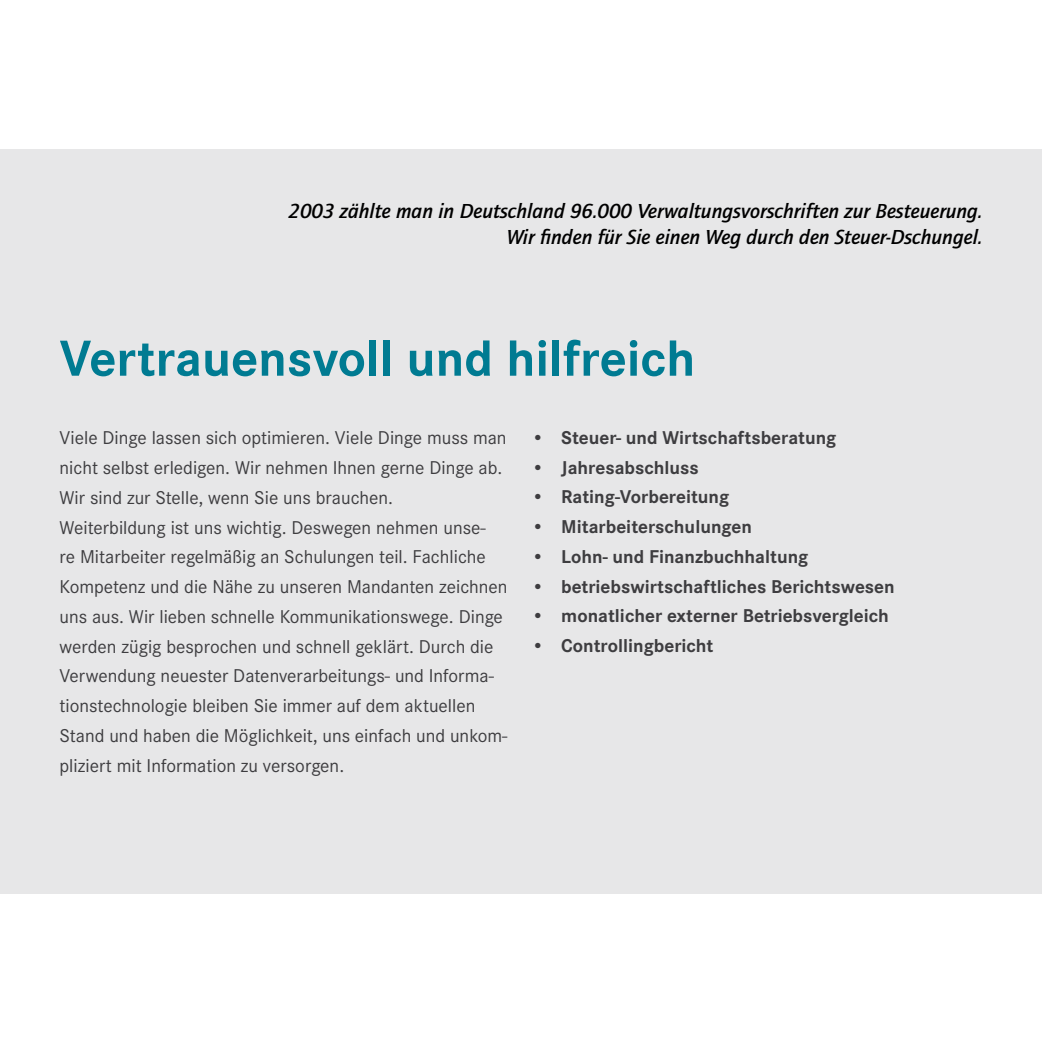
<style>
.page{position:relative;width:1042px;height:1042px;background:#fff}
.page>*{position:absolute;margin:0;border:0;box-sizing:border-box;transform-origin:0 0}
.t1{font:700 52.5px "Corporate S";color:#007b92}
.t2{font:italic 500 21px/25.2px "Quay Sans ITC Std";color:#000;text-align:right}
.t3{font:19.25px/29.8px "Corporate S";color:#3e3d40}
.t4{font:700 19.25px "Corporate S";color:#3e3d40}
</style>
<div class="page">
<div style="left:0;top:149px;width:1042px;height:744px;background:#e7e7e8"></div>
<p class="t2" style="left:289px;top:199px;width:695px">2003 zählte man in Deutschland 96.000 Verwaltungsvorschriften zur Besteuerung.<br>Wir finden für Sie einen Weg durch den Steuer-Dschungel.</p>
<h1 class="t1" style="left:60px;top:328px;width:637px">Vertrauensvoll und hilfreich</h1>
<p class="t3" style="left:60px;top:423px;width:450px">Viele Dinge lassen sich optimieren. Viele Dinge muss man nicht selbst erledigen. Wir nehmen Ihnen gerne Dinge ab.<br>Wir sind zur Stelle, wenn Sie uns brauchen.<br>Weiterbildung ist uns wichtig. Deswegen nehmen unse-<br>re Mitarbeiter regelmäßig an Schulungen teil. Fachliche Kompetenz und die Nähe zu unseren Mandanten zeichnen uns aus. Wir lieben schnelle Kommunikationswege. Dinge werden zügig besprochen und schnell geklärt. Durch die Verwendung neuester Datenverarbeitungs- und Informa&shy;tionstechnologie bleiben Sie immer auf dem aktuellen Stand und haben die Möglichkeit, uns einfach und unkom&shy;pliziert mit Information zu versorgen.</p>
<p class="t4" style="left:531px;top:426px;width:306px">• Steuer- und Wirtschaftsberatung</p>
<p class="t4" style="left:531px;top:456px;width:169px">• Jahresabschluss</p>
<p class="t4" style="left:531px;top:486px;width:199px">• Rating-Vorbereitung</p>
<p class="t4" style="left:531px;top:516px;width:222px">• Mitarbeiterschulungen</p>
<p class="t4" style="left:531px;top:545px;width:278px">• Lohn- und Finanzbuchhaltung</p>
<p class="t4" style="left:531px;top:575px;width:365px">• betriebswirtschaftliches Berichtswesen</p>
<p class="t4" style="left:531px;top:605px;width:359px">• monatlicher externer Betriebsvergleich</p>
<p class="t4" style="left:531px;top:634px;width:183px">• Controllingbericht</p>
</div>
